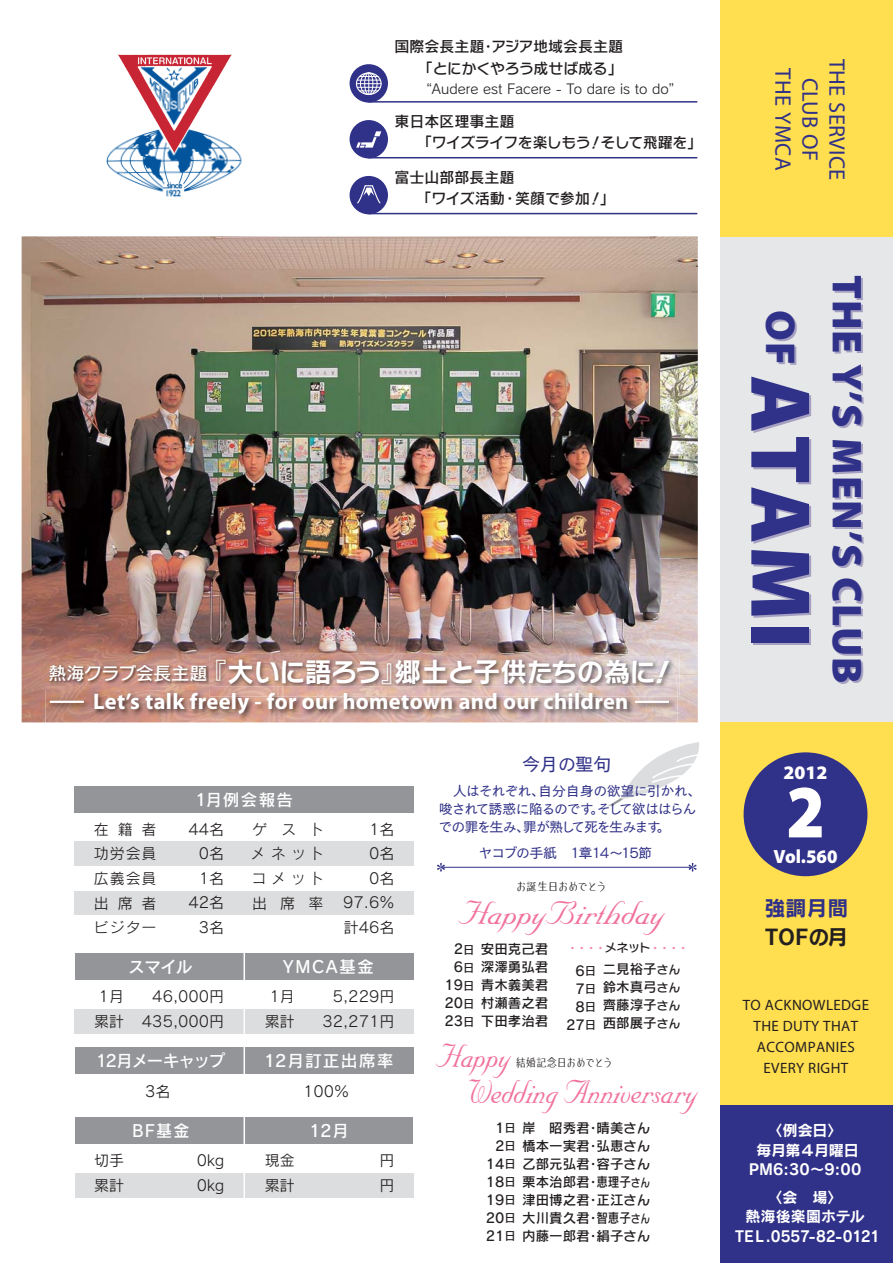
<style>
.page{position:relative;width:893px;height:1263px;background:#fff}
.page>*{position:absolute;margin:0;border:0;box-sizing:border-box;transform-origin:0 0}
.t1{font:900 85.5px "Myriad Pro";letter-spacing:.025em;color:#303188}
.t2{font:900 75.6px "Myriad Pro";color:#fff;scale:.9 1}
.t3{font:900 42px "Myriad Pro";letter-spacing:.025em;color:#303188}
.t4{font:39px/36px "Nuptial Script";letter-spacing:-.015em;color:#f1719d;scale:.85 1}
.t5{font:39px "Nuptial Script";letter-spacing:-.015em;color:#f1719d}
.t6{font:27px "Rodin NTLG Pro B 90 pv RKSJ H";letter-spacing:-.04em;color:#fff}
.t7{font:700 22.5px "Myriad Pro";letter-spacing:.015em;color:#fff}
.t8{font:22.5px "Myriad Pro";letter-spacing:.015em;color:#303188}
.t9{font:21px "Rodin NTLG Pro B 90 pv RKSJ H";letter-spacing:-.235em;color:#231f20}
.t10{font:21px "Rodin NTLG Pro B 90 pv RKSJ H";color:#303188}
.t11{font:900 19.2px "Myriad Pro";color:#fff;scale:.95 1}
.t12{font:900 19.2px "Myriad Pro";color:#fff}
.t13{font:18px "New Cezanne Pro M 90 pv RKSJ H";letter-spacing:-.01em;color:#303188}
.t14{font:16.5px "Rodin Pro DB 90 pv RKSJ H";letter-spacing:.055em;color:#fff}
.t15{font:16.5px "Rodin Pro DB 90 pv RKSJ H";letter-spacing:-.075em;color:#fff}
.t16{font:15px/24.6px "Rodin Pro M 90 pv RKSJ H";color:#231f20;text-align:right}
.t17{font:15px/19.5px "Rodin Pro B 90 pv RKSJ H";letter-spacing:-.005em;color:#fff;text-align:center}
.t18{font:15px/21.1px "Rodin NTLG Pro DB 90 pv RKSJ H";letter-spacing:-.005em;color:#231f20}
.t19{font:15px/21px "Myriad Pro";letter-spacing:.025em;color:#231f20;text-align:center}
.t20{font:15px "Rodin NTLG Pro DB 90 pv RKSJ H";letter-spacing:-.045em;color:#231f20}
.t21{font:15px "Rodin NTLG Pro DB 90 pv RKSJ H";letter-spacing:-.035em;color:#231f20}
.t22{font:13.5px/18px "Rodin NTLG Pro DB 90 pv RKSJ H";color:#231f20;text-align:justify}
.t23{font:13.5px/18px "New Cezanne Pro M 90 pv RKSJ H";letter-spacing:-.045em;color:#303188}
.t24{font:13.5px "Rodin NTLG Pro M 90 pv RKSJ H";letter-spacing:.01em;color:#231f20}
.t25{font:13.5px "New Cezanne Pro M 90 pv RKSJ H";letter-spacing:-.075em;color:#303188}
.t26{font:13.5px/23px "Rodin NTLG Pro DB 90 pv RKSJ H";color:#f386a4}
.t27{font:12px "Budo Std L 90 pv RKSJ H";letter-spacing:-.065em;color:#231f20;scale:.85 1}
.t28{font:12px "Budo Std L 90 pv RKSJ H";letter-spacing:-.065em;color:#231f20;scale:.9 1}
.s1{font-family:"Rodin NTLG Pro DB 90 pv RKSJ H";font-size:18px}
.s2{font-size:11.25px}
.s3{font-size:12px;color:#231f20}
.s4{color:#231f20}
.s5{font-size:11.25px;color:#231f20}
.s6{font-size:12px}
</style>
<div class="page">
<div style="left:721px;top:236px;width:172px;height:502px;background:#e6e7e8"></div>
<div style="left:721px;top:722px;width:172px;height:396px;background:#ffde4f"></div>
<div style="left:721px;top:1105px;width:172px;height:158px;background:#303188"></div>
<div style="left:721px;top:0;width:172px;height:236px;background:#ffde4f"></div>
<div style="left:743px;top:752px;width:124px;height:124px;background:#303188;border-radius:50%"></div>
<img style="left:22px;top:236px;width:676px;height:486px">
<div style="left:350px;top:64px;width:38px;height:39px;background:#303188;border-radius:50%"></div>
<div style="left:350px;top:120px;width:38px;height:38px;background:#303188;border-radius:50%"></div>
<div style="left:350px;top:176px;width:38px;height:38px;background:#303188;border-radius:50%"></div>
<svg style="left:607px;top:742px;width:92px;height:65px"></svg>
<img style="left:46px;top:662px;width:163px;height:24px">
<img style="left:209px;top:654px;width:470px;height:42px">
<img style="left:106px;top:148px;width:136px;height:49px">
<img style="left:115px;top:54px;width:119px;height:102px">
<img style="left:46px;top:689px;width:631px;height:34px">
<img style="left:46px;top:686px;width:163px;height:3px">
<img style="left:209px;top:686px;width:468px;height:10px">
<svg style="left:209px;top:686px;width:4px;height:3px"></svg>
<hr style="left:50px;top:701px;width:34px;height:2px;background:#fff">
<hr style="left:635px;top:701px;width:34px;height:2px;background:#fff">
<div style="left:74px;top:1009px;width:340px;height:25px;background:#dcddde"></div>
<div style="left:74px;top:841px;width:340px;height:25px;background:#dcddde"></div>
<div style="left:74px;top:891px;width:340px;height:24px;background:#dcddde"></div>
<div style="left:74px;top:786px;width:340px;height:26px;background:#939598"></div>
<div style="left:75px;top:1118px;width:171px;height:26px;background:#939598"></div>
<div style="left:75px;top:953px;width:170px;height:27px;background:#939598"></div>
<div style="left:244px;top:953px;width:170px;height:27px;background:#939598"></div>
<div style="left:75px;top:1047px;width:170px;height:26px;background:#939598"></div>
<div style="left:244px;top:1047px;width:170px;height:26px;background:#939598"></div>
<div style="left:76px;top:1173px;width:174px;height:25px;background:#dcddde"></div>
<div style="left:245px;top:1118px;width:168px;height:26px;background:#939598"></div>
<div style="left:247px;top:1173px;width:167px;height:25px;background:#dcddde"></div>
<hr style="left:243px;top:952px;width:2px;height:253px;background:#fff">
<hr style="left:441px;top:867px;width:251px;height:1px;background:#303188">
<svg style="left:437px;top:863px;width:8px;height:9px"></svg>
<svg style="left:688px;top:863px;width:9px;height:9px"></svg>
<hr style="left:368px;top:213px;width:329px;height:1px;background:#303188">
<hr style="left:368px;top:157px;width:329px;height:1px;background:#303188">
<hr style="left:368px;top:101px;width:329px;height:2px;background:#303188">
<div style="left:356px;top:72px;width:26px;height:23px;border:1px solid #fff;border-radius:50%"></div>
<div style="left:360px;top:73px;width:17px;height:22px;border:1px solid #fff;border-radius:50%"></div>
<svg style="left:356px;top:73px;width:25px;height:21px"></svg>
<svg style="left:356px;top:131px;width:25px;height:17px"></svg>
<svg style="left:357px;top:186px;width:24px;height:18px"></svg>
<p class="t18" style="left:394px;top:38px;width:230px">国際会長主題・アジア地域会長主題</p>
<p class="t21" style="left:418px;top:63px;width:206px">「とにかくやろう成せば成る」</p>
<p class="t24" style="left:418px;top:84px;width:265px">“Audere est Facere - To dare is to do”</p>
<p class="t18" style="left:394px;top:113px;width:121px">東日本区理事主題</p>
<p class="t20" style="left:417px;top:136px;width:287px">「ワイズライフを楽しもう！そして飛躍を」</p>
<p class="t18" style="left:417px;top:169px;width:200px;text-indent:-22px">富士山部部長主題<br>「ワイズ活動・笑顔で参加！」</p>
<h3 class="t6" style="left:48px;top:661px;width:629px"><span class="s1">熱海クラブ会長主題</span>『大いに語ろう』郷土と子供たちの為に！</h3>
<h3 class="t7" style="left:93px;top:688px;width:537px">Let’s talk freely - for our hometown and our children</h3>
<p class="t14" style="left:195px;top:793px;width:99px">1月例会報告</p>
<p class="t16" style="left:189px;top:819px;width:37px">44名<br>0名<br>1名<br>42名<br>3名</p>
<p class="t16" style="left:343px;top:819px;width:53px">1名<br>0名<br>0名<br>97.6％計46名</p>
<p class="t16" style="left:94px;top:819px;width:65px;text-align:justify">在籍者功労会員広義会員出席者ビジター</p>
<p class="t16" style="left:250px;top:819px;width:75px;text-align:justify">ゲストメネットコメット出席率</p>
<p class="t14" style="left:128px;top:961px;width:65px">スマイル</p>
<p class="t14" style="left:283px;top:961px;width:92px">YMCA基金</p>
<p class="t16" style="left:94px;top:986px;width:32px;text-align:center">1月累計</p>
<p class="t16" style="left:142px;top:986px;width:84px">46,000円<br>435,000円</p>
<p class="t16" style="left:265px;top:986px;width:31px;text-align:center">1月累計</p>
<p class="t16" style="left:322px;top:986px;width:73px">5,229円<br>32,271円</p>
<p class="t15" style="left:96px;top:1055px;width:131px">12月メーキャップ</p>
<p class="t14" style="left:264px;top:1055px;width:131px">12月訂正出席率</p>
<p class="t16" style="left:145px;top:1081px;width:27px">3名</p>
<p class="t16" style="left:303px;top:1081px;width:48px">100％</p>
<p class="t14" style="left:132px;top:1124px;width:59px">BF基金</p>
<p class="t16" style="left:94px;top:1150px;width:31px;text-align:left">切手累計</p>
<p class="t16" style="left:182px;top:1150px;width:47px">　0kｇ<br>0kｇ</p>
<p class="t14" style="left:309px;top:1124px;width:41px">12月</p>
<p class="t16" style="left:265px;top:1150px;width:31px;text-align:left">現金累計</p>
<p class="t16" style="left:379px;top:1150px;width:16px;text-align:left">円円</p>
<h3 class="t13" style="left:522px;top:757px;width:91px">今月の聖句</h3>
<p class="t23" style="left:438px;top:784px;width:264px">　人はそれぞれ、自分自身の欲望に引かれ、唆されて誘惑に陥るのです。そして欲ははらんでの罪を生み、罪が熟して死を生みます。</p>
<p class="t25" style="left:479px;top:848px;width:175px">ヤコブの手紙　1章14～15節</p>
<p class="t28" style="left:516px;top:882px;width:103px">お誕生日おめでとう</p>
<h3 class="t5" style="left:459px;top:888px;width:208px">HappyBirthday</h3>
<p class="t22" style="left:445px;top:942px;width:31px;text-align:right">2<span class="s2">日<br></span>6<span class="s2">日<br></span>19<span class="s2">日<br></span>20<span class="s2">日<br></span>23<span class="s2">日</span></p>
<p class="t22" style="left:481px;top:942px;width:69px">安田克己君深澤勇弘君青木義美君村瀬善之君下田孝治君</p>
<p class="t26" style="left:575px;top:938px;width:116px;text-indent:-10px">・・・・<span class="s3">メネット</span>・・・・<br><span class="s4">6</span><span class="s5">日</span></p>
<p class="t22" style="left:566px;top:982px;width:31px;text-align:right">7<span class="s2">日<br></span>8<span class="s2">日<br></span>27<span class="s2">日</span></p>
<p class="t22" style="left:603px;top:962px;width:79px">二見裕子<span class="s6">さん</span>鈴木真弓<span class="s6">さん</span>齊藤淳子<span class="s6">さん</span>西部展子<span class="s6">さん</span></p>
<h3 class="t4" style="left:469px;top:1035px;width:271px;text-indent:-33px">Happy<br>Wedding Anniversary</h3>
<p class="t27" style="left:516px;top:1058px;width:116px">結婚記念日おめでとう</p>
<p class="t22" style="left:486px;top:1121px;width:31px;text-align:right">1<span class="s2">日<br></span>2<span class="s2">日<br></span>14<span class="s2">日<br></span>18<span class="s2">日<br></span>19<span class="s2">日<br></span>20<span class="s2">日<br></span>21<span class="s2">日</span></p>
<p class="t22" style="left:522px;top:1121px;width:129px">岸　昭秀君・晴美さん橋本一実君・弘恵さん乙部元弘君・容子さん栗本治郎君・恵理子<span class="s6">さん</span>津田博之君・正江さん大川貴久君・智恵子<span class="s6">さん</span>内藤一郎君・絹子さん</p>
<h3 class="t8" style="left:796px;top:68px;width:104px;rotate:90deg">THE YMCA</h3>
<h3 class="t8" style="left:823px;top:78px;width:85px;rotate:90deg">CLUB OF</h3>
<h3 class="t8" style="left:850px;top:59px;width:123px;rotate:90deg">THE SERVICE</h3>
<h1 class="t1" style="left:831px;top:310px;width:339px;rotate:90deg"><sup>OF</sup> ATAMI</h1>
<h3 class="t3" style="left:872px;top:275px;width:411px;rotate:90deg">THE Y’S MEN’S CLUB</h3>
<h3 class="t12" style="left:783px;top:761px;width:46px">2012</h3>
<h2 class="t2" style="left:786px;top:767px;width:45px">2</h2>
<h3 class="t11" style="left:774px;top:845px;width:69px">Vol.560</h3>
<h3 class="t10" style="left:764px;top:900px;width:86px">強調月間</h3>
<h3 class="t9" style="left:761px;top:930px;width:88px">ＴＯＦの月</h3>
<p class="t19" style="left:743px;top:995px;width:128px">TO ACKNOWLEDGE<br>THE DUTY THAT<br>ACCOMPANIES<br>EVERY RIGHT</p>
<p class="t17" style="left:749px;top:1123px;width:114px">〈例会日〉<br>毎月第４月曜日<br>PM6:30～9:00</p>
<p class="t17" style="left:735px;top:1189px;width:146px">〈会　場〉<br>熱海後楽園ホテル<br>TEＬ.0557-82-0121</p>
</div>
